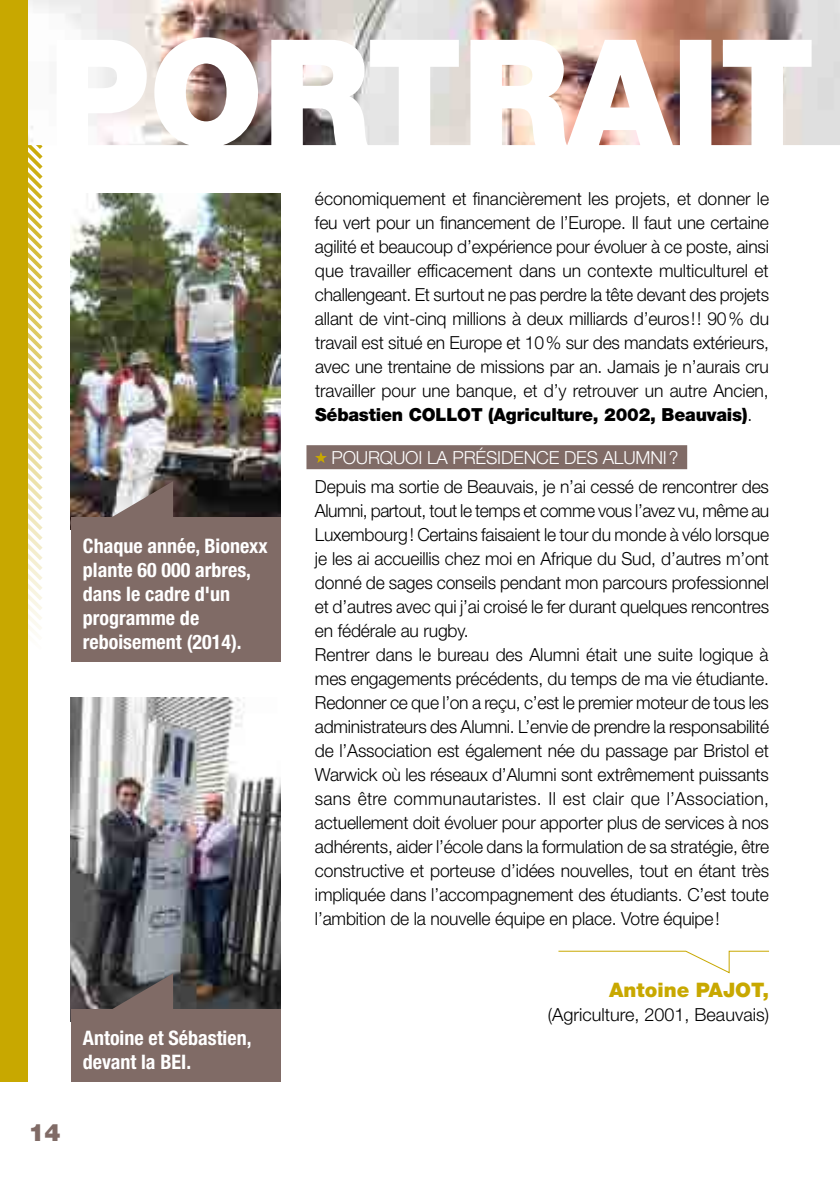
<style>
.page{position:relative;width:840px;height:1191px;background:#fff}
.page>*{position:absolute;margin:0;border:0;box-sizing:border-box;transform-origin:0 0}
.t1{font:900 24px "Helvetica Neue LT Std";color:#806b66}
.t2{font:700 condensed 20px/24px "Helvetica Neue LT Std";color:#fff}
.t3{font:900 20px "Helvetica Neue LT Std";color:#c8a800}
.t4{font:300 18px/24px "Helvetica Neue LT Std";letter-spacing:-.01em;color:#000;text-align:justify}
.t5{font:300 18px "Helvetica Neue LT Std";letter-spacing:-.01em;color:#fff}
.s1{font-weight:900}
</style>
<div class="page">
<svg style="left:28px;top:145px;width:15px;height:488px"></svg>
<img style="left:28px;top:0;width:811px;height:145px">
<div style="left:0;top:0;width:28px;height:1081px;background:#c8a800"></div>
<div style="left:306px;top:445px;width:380px;height:24px;background:#806b66"></div>
<svg style="left:315px;top:452px;width:12px;height:11px"></svg>
<svg style="left:558px;top:950px;width:211px;height:24px"></svg>
<img style="left:71px;top:193px;width:210px;height:324px">
<img style="left:71px;top:697px;width:210px;height:312px">
<div style="left:71px;top:517px;width:210px;height:144px;background:#806b66"></div>
<svg style="left:112px;top:481px;width:61px;height:36px;background:#9d928f"></svg>
<div style="left:71px;top:1009px;width:210px;height:72px;background:#806b66"></div>
<svg style="left:112px;top:973px;width:61px;height:36px;background:#625958"></svg>
<p class="t2" style="left:83px;top:534px;width:186px">Chaque année, Bionexx plante 60 000 arbres, dans le cadre d'un programme de reboisement (2014).</p>
<h1 class="t1" style="left:28px;top:1118px;width:34px">14</h1>
<p class="t2" style="left:83px;top:1026px;width:170px">Antoine et Sébastien, devant la BEI.</p>
<p class="t4" style="left:315px;top:186px;width:455px">économiquement et financièrement les projets, et donner le feu vert pour un financement de l’Europe. Il faut une certaine agilité et beaucoup d’expérience pour évoluer à ce poste, ainsi que travailler efficacement dans un contexte multiculturel et challengeant. Et surtout ne pas perdre la tête devant des projets allant de vint-cinq millions à deux milliards d’euros!! 90% du travail est situé en Europe et 10% sur des mandats extérieurs, avec une trentaine de missions par an. Jamais je n’aurais cru travailler pour une banque, et d’y retrouver un autre Ancien, <span class="s1">Sébastien COLLOT (Agriculture, 2002, Beauvais)</span>.</p>
<p class="t5" style="left:331px;top:447px;width:348px">POURQUOI LA PRÉSIDENCE DES ALUMNI?</p>
<p class="t4" style="left:315px;top:474px;width:455px;text-align:left">Depuis ma sortie de Beauvais, je n’ai cessé de rencontrer des Alumni, partout, tout le temps et comme vous l’avez vu, même au Luxembourg! Certains faisaient le tour du monde à vélo lorsque je les ai accueillis chez moi en Afrique du Sud, d’autres m’ont donné de sages conseils pendant mon parcours professionnel et d’autres avec qui j’ai croisé le fer durant quelques rencontres en fédérale au rugby.<br>Rentrer dans le bureau des Alumni était une suite logique à mes engagements précédents, du temps de ma vie étudiante.<br>Redonner ce que l’on a reçu, c’est le premier moteur de tous les administrateurs des Alumni. L’envie de prendre la responsabilité de l’Association est également née du passage par Bristol et Warwick où les réseaux d’Alumni sont extrêmement puissants sans être communautaristes. Il est clair que l’Association, actuellement doit évoluer pour apporter plus de services à nos adhérents, aider l’école dans la formulation de sa stratégie, être constructive et porteuse d’idées nouvelles, tout en étant très impliquée dans l’accompagnement des étudiants. C’est toute l’ambition de la nouvelle équipe en place. Votre équipe!</p>
<p class="t3" style="left:609px;top:978px;width:161px">Antoine PAJOT,</p>
<p class="t4" style="left:547px;top:1002px;width:223px">(Agriculture, 2001, Beauvais)</p>
</div>
